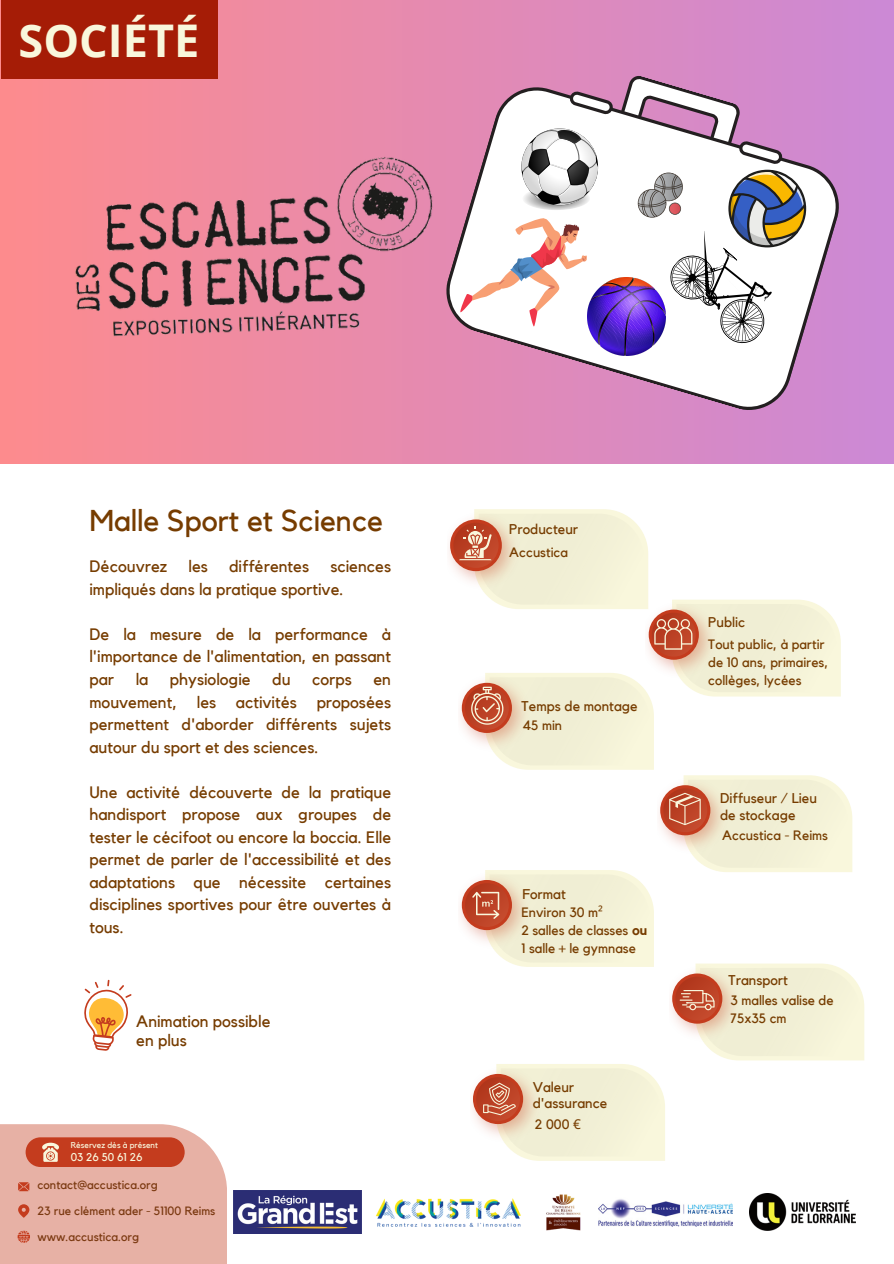
<style>
.page{position:relative;width:894px;height:1264px;background:#fff}
.page>*{position:absolute;margin:0;border:0;box-sizing:border-box;transform-origin:0 0}
.t1{font:700 45px "Open Sans";color:#f9f7dc}
.t2{font:30px "Kollektif";color:#763c00}
.t3{font:16.5px/22.5px "Kollektif";color:#763c00;text-align:justify}
.t4{font:14.1px/17px "Kollektif";color:#763c00}
.t5{font:13.65px/18px "Kollektif";color:#763c00}
.t6{font:13.5px/18px "Kollektif";color:#763c00}
.t7{font:12px/26px "Kollektif";color:#7b3911}
.t8{font:11.25px "Kollektif";color:#f9f7dc}
.t9{font:8.4px "Kollektif";color:#f9f7dc}
.s1{font-family:"Noto Sans"}
.s2{font-weight:700}
</style>
<div class="page">
<div style="left:0;top:0;width:893px;height:464px;background:linear-gradient(to right,#fd8b8d,#cb89d6)"></div>
<img style="left:449px;top:533px;width:10px;height:41px">
<svg style="left:450px;top:519px;width:51px;height:52px"></svg>
<div style="left:453px;top:522px;width:45px;height:46px;background:#b43a1e;border-radius:50%"></div>
<img style="left:659px;top:795px;width:10px;height:43px">
<svg style="left:660px;top:785px;width:50px;height:50px"></svg>
<div style="left:663px;top:788px;width:44px;height:44px;background:#b43a1e;border-radius:50%"></div>
<svg style="left:0;top:1124px;width:227px;height:139px;background:#e3a395"></svg>
<svg style="left:18px;top:1204px;width:11px;height:13px"></svg>
<svg style="left:42px;top:1142px;width:17px;height:19px"></svg>
<svg style="left:18px;top:1230px;width:12px;height:12px"></svg>
<svg style="left:18px;top:1182px;width:11px;height:9px"></svg>
<svg style="left:669px;top:775px;width:183px;height:97px;background:#efe1c9"></svg>
<img style="left:460px;top:885px;width:12px;height:50px">
<svg style="left:461px;top:880px;width:51px;height:50px"></svg>
<div style="left:465px;top:883px;width:43px;height:44px;background:#b43a1e;border-radius:50%"></div>
<img style="left:671px;top:992px;width:8px;height:32px">
<svg style="left:672px;top:973px;width:50px;height:50px"></svg>
<div style="left:675px;top:976px;width:44px;height:44px;background:#b4391e;border-radius:50%"></div>
<img style="left:472px;top:1082px;width:11px;height:46px">
<svg style="left:473px;top:1073px;width:50px;height:51px"></svg>
<div style="left:476px;top:1077px;width:44px;height:43px;background:#b43a1e;border-radius:50%"></div>
<svg style="left:679px;top:963px;width:185px;height:97px;background:#eee0c8"></svg>
<svg style="left:459px;top:509px;width:381px;height:260px"></svg>
<svg style="left:483px;top:1064px;width:182px;height:96px;background:#eee1c9"></svg>
<img style="left:233px;top:1190px;width:128px;height:43px">
<svg style="left:472px;top:870px;width:181px;height:96px;background:#eee0c8"></svg>
<img style="left:749px;top:1193px;width:106px;height:37px">
<img style="left:598px;top:1199px;width:134px;height:27px">
<img style="left:376px;top:1194px;width:205px;height:36px">
<img style="left:51px;top:147px;width:385px;height:205px">
<svg style="left:436px;top:77px;width:412px;height:343px"></svg>
<svg style="left:84px;top:979px;width:47px;height:71px"></svg>
<img style="left:587px;top:352px;width:78px;height:3px">
<svg style="left:459px;top:73px;width:347px;height:279px"></svg>
<div style="left:1px;top:0;width:216px;height:79px;background:#a51c06"></div>
<p class="t1" style="left:19px;top:9px;width:182px">SOCIÉTÉ</p>
<p class="t2" style="left:89px;top:507px;width:295px">Malle Sport et Science</p>
<p class="t3" style="left:89px;top:556px;width:79px">Découvrez</p>
<p class="t3" style="left:188px;top:556px;width:21px">les</p>
<p class="t3" style="left:229px;top:556px;width:82px">différentes</p>
<p class="t3" style="left:89px;top:556px;width:303px;text-indent:241px">sciences impliqués dans la pratique sportive.</p>
<p class="t3" style="left:89px;top:623px;width:303px">De la mesure de la performance à l'importance de l'alimentation, en passant par</p>
<p class="t3" style="left:136px;top:668px;width:14px">la</p>
<p class="t3" style="left:170px;top:668px;width:82px">physiologie</p>
<p class="t3" style="left:272px;top:668px;width:20px">du</p>
<p class="t3" style="left:312px;top:668px;width:41px">corps</p>
<p class="t3" style="left:89px;top:668px;width:303px;text-indent:284px">en mouvement, les activités proposées permettent d'aborder différents sujets autour du sport et des sciences.</p>
<p class="t3" style="left:89px;top:781px;width:303px">Une activité découverte de la pratique handisport propose aux groupes de tester le cécifoot ou encore la boccia. Elle permet de parler de l'accessibilité et des adaptations que nécessite certaines disciplines sportives pour être ouvertes à tous.</p>
<p class="t3" style="left:136px;top:1012px;width:136px;line-height:19.2px">Animation possible en plus</p>
<p class="t9" style="left:71px;top:1141px;width:89px">Réservez dès à présent</p>
<p class="t8" style="left:71px;top:1151px;width:73px">03 26 50 61 26</p>
<p class="t7" style="left:38px;top:1172px;width:122px">contact@accustica.org</p>
<p class="t7" style="left:38px;top:1198px;width:179px">23 rue clément ader - 51100 Reims www.accustica.org</p>
<p class="t4" style="left:509px;top:521px;width:70px">Producteur</p>
<p class="t6" style="left:509px;top:544px;width:60px">Accustica</p>
<p class="t4" style="left:521px;top:698px;width:118px">Temps de montage</p>
<p class="t6" style="left:522px;top:716px;width:41px">45 min</p>
<p class="t4" style="left:522px;top:886px;width:45px">Format</p>
<p class="t6" style="left:521px;top:903px;width:83px">Environ 30 m<span class="s1">²</span></p>
<p class="t6" style="left:521px;top:921px;width:127px">2 salles de classes <span class="s2">ou<br></span>1 salle + le gymnase</p>
<p class="t4" style="left:532px;top:1078px;width:76px">Valeur d'assurance</p>
<p class="t5" style="left:535px;top:1115px;width:47px">2 000 <span class="s1">€</span></p>
<p class="t4" style="left:708px;top:614px;width:38px">Public</p>
<p class="t6" style="left:708px;top:635px;width:121px">Tout public, à partir de 10 ans, primaires, collèges, lycées</p>
<p class="t4" style="left:719px;top:790px;width:98px">Diffuseur / Lieu de stockage</p>
<p class="t5" style="left:722px;top:826px;width:107px">Accustica - Reims</p>
<p class="t4" style="left:728px;top:972px;width:61px">Transport</p>
<p class="t5" style="left:730px;top:991px;width:105px">3 malles valise de<br>75x35 cm</p>
</div>
